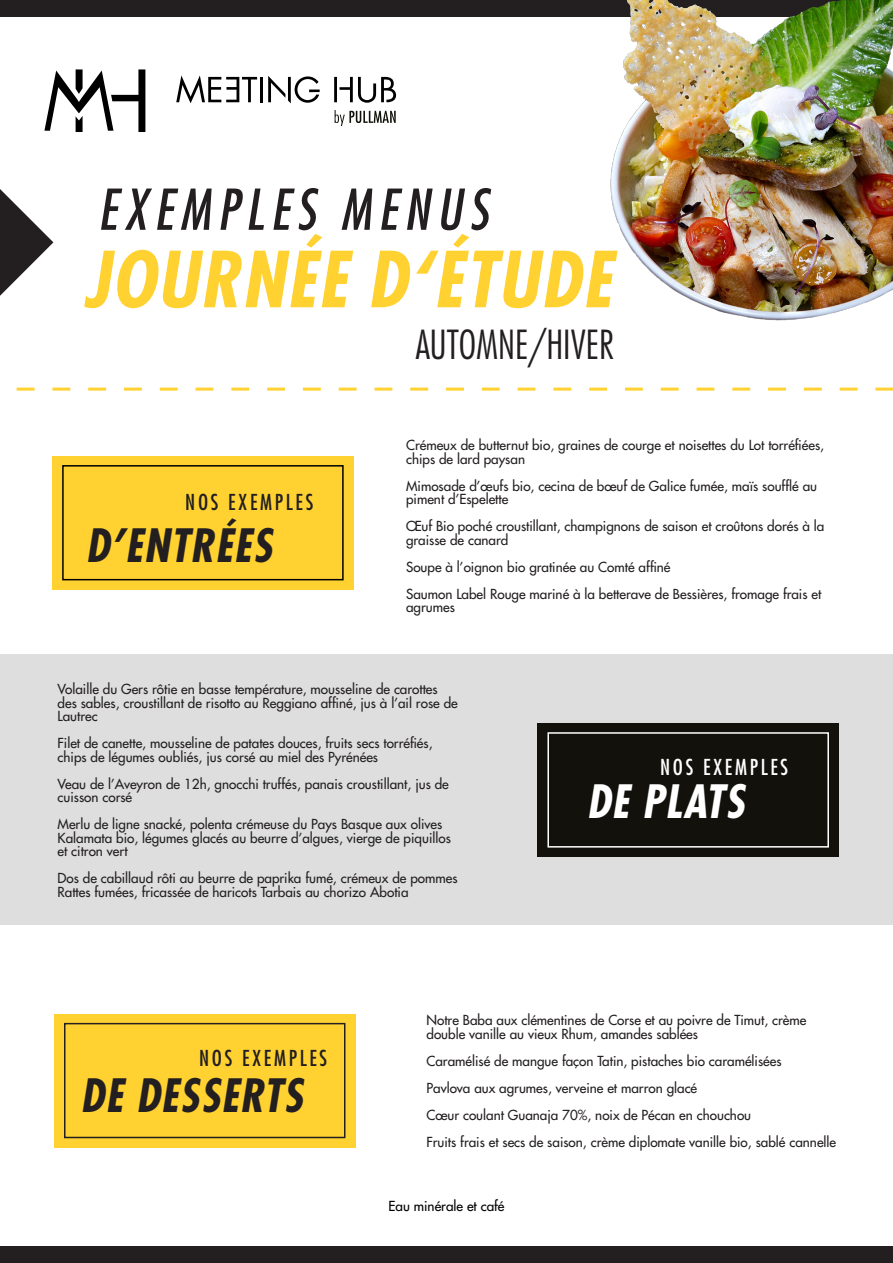
<style>
.page{position:relative;width:893px;height:1263px;background:#fff}
.page>*{position:absolute;margin:0;border:0;box-sizing:border-box;transform-origin:0 0}
.t1{font:italic 700 condensed 75.15px "Futura Std";letter-spacing:.025em;color:#ffd231}
.t2{font:italic condensed 54.75px "Futura Std";letter-spacing:.125em;color:#231f20}
.t3{font:italic 700 condensed 44.7px "Futura Std";letter-spacing:.025em;color:#231f20}
.t4{font:italic 700 condensed 44.7px "Futura Std";letter-spacing:.025em;color:#fff}
.t5{font:300 condensed 39px "Futura Std";color:#231f20}
.t6{font:condensed 21.45px "Futura Std";letter-spacing:.125em;color:#231f20}
.t7{font:condensed 21.45px "Futura Std";letter-spacing:.125em;color:#fff}
.t8{font:500 13.5px/13.5px "Futura Std";color:#231f20}
.t9{font:500 13.5px "Futura Std";color:#000}
</style>
<div class="page">
<div style="left:0;top:655px;width:893px;height:270px;background:#dedede"></div>
<div style="left:0;top:0;width:893px;height:16px;background:#231f20"></div>
<div style="left:0;top:1246px;width:893px;height:17px;background:#231f20"></div>
<svg style="left:44px;top:69px;width:101px;height:63px"></svg>
<svg style="left:176px;top:75px;width:81px;height:28px"></svg>
<hr style="left:260px;top:77px;width:3px;height:25px;background:#000">
<svg style="left:335px;top:110px;width:61px;height:16px"></svg>
<svg style="left:268px;top:76px;width:52px;height:27px"></svg>
<svg style="left:334px;top:77px;width:62px;height:26px"></svg>
<img style="left:460px;top:0;width:433px;height:321px">
<div style="left:52px;top:456px;width:302px;height:133px;background:#ffd231"></div>
<div style="left:62px;top:465px;width:282px;height:115px;border:2px solid #000"></div>
<div style="left:537px;top:723px;width:302px;height:134px;background:#12110c"></div>
<div style="left:547px;top:732px;width:282px;height:115px;border:2px solid #fff"></div>
<div style="left:54px;top:1014px;width:301px;height:133px;background:#ffd231"></div>
<div style="left:64px;top:1023px;width:281px;height:115px;border:2px solid #231f20"></div>
<svg style="left:16px;top:388px;width:877px;height:3px"></svg>
<svg style="left:0;top:189px;width:53px;height:107px"></svg>
<h2 class="t2" style="left:98px;top:177px;width:392px">EXEMPLES MENUS</h2>
<h1 class="t1" style="left:83px;top:233px;width:530px">JOURNÉE D‘ÉTUDE</h1>
<h3 class="t5" style="left:416px;top:322px;width:200px">AUTOMNE/HIVER</h3>
<h3 class="t6" style="left:185px;top:489px;width:130px">NOS EXEMPLES</h3>
<h3 class="t3" style="left:86px;top:518px;width:188px">D’ENTRÉES</h3>
<p class="t8" style="left:406px;top:438px;width:419px">Crémeux de butternut bio, graines de courge et noisettes du Lot torréfiées, chips de lard paysan</p>
<p class="t8" style="left:406px;top:479px;width:413px">Mimosade d’œufs bio, cecina de bœuf de Galice fumée, maïs soufflé au piment d’Espelette</p>
<p class="t8" style="left:406px;top:519px;width:420px">Œuf Bio poché croustillant, champignons de saison et croûtons dorés à la graisse de canard</p>
<p class="t8" style="left:406px;top:553px;width:417px;line-height:27px">Soupe à l’oignon bio gratinée au Comté affiné<br>Saumon Label Rouge mariné à la betterave de Bessières, fromage frais et</p>
<p class="t8" style="left:406px;top:600px;width:50px">agrumes</p>
<p class="t8" style="left:58px;top:682px;width:402px">Volaille du Gers rôtie en basse température, mousseline de carottes des sables, croustillant de risotto au Reggiano affiné, jus à l’ail rose de<br>Lautrec</p>
<p class="t8" style="left:58px;top:736px;width:377px">Filet de canette, mousseline de patates douces, fruits secs torréfiés, chips de légumes oubliés, jus corsé au miel des Pyrénées</p>
<p class="t8" style="left:58px;top:777px;width:393px">Veau de l’Aveyron de 12h, gnocchi truffés, panais croustillant, jus de cuisson corsé</p>
<p class="t8" style="left:58px;top:817px;width:395px">Merlu de ligne snacké, polenta crémeuse du Pays Basque aux olives<br>Kalamata bio, légumes glacés au beurre d’algues, vierge de piquillos et citron vert</p>
<p class="t8" style="left:58px;top:871px;width:402px">Dos de cabillaud rôti au beurre de paprika fumé, crémeux de pommes<br>Rattes fumées, fricassée de haricots Tarbais au chorizo Abotia</p>
<h3 class="t7" style="left:660px;top:754px;width:130px">NOS EXEMPLES</h3>
<h3 class="t4" style="left:587px;top:774px;width:159px">DE PLATS</h3>
<h3 class="t6" style="left:199px;top:1045px;width:130px">NOS EXEMPLES</h3>
<h3 class="t3" style="left:81px;top:1068px;width:224px">DE DESSERTS</h3>
<p class="t8" style="left:426px;top:1014px;width:381px">Notre Baba aux clémentines de Corse et au poivre de Timut, crème double vanille au vieux Rhum, amandes sablées</p>
<p class="t8" style="left:426px;top:1047px;width:411px;line-height:27px">Caramélisé de mangue façon Tatin, pistaches bio caramélisées<br>Pavlova aux agrumes, verveine et marron glacé<br>Cœur coulant Guanaja 70%, noix de Pécan en chouchou<br>Fruits frais et secs de saison, crème diplomate vanille bio, sablé cannelle</p>
<p class="t9" style="left:388px;top:1197px;width:118px">Eau minérale et café</p>
</div>
